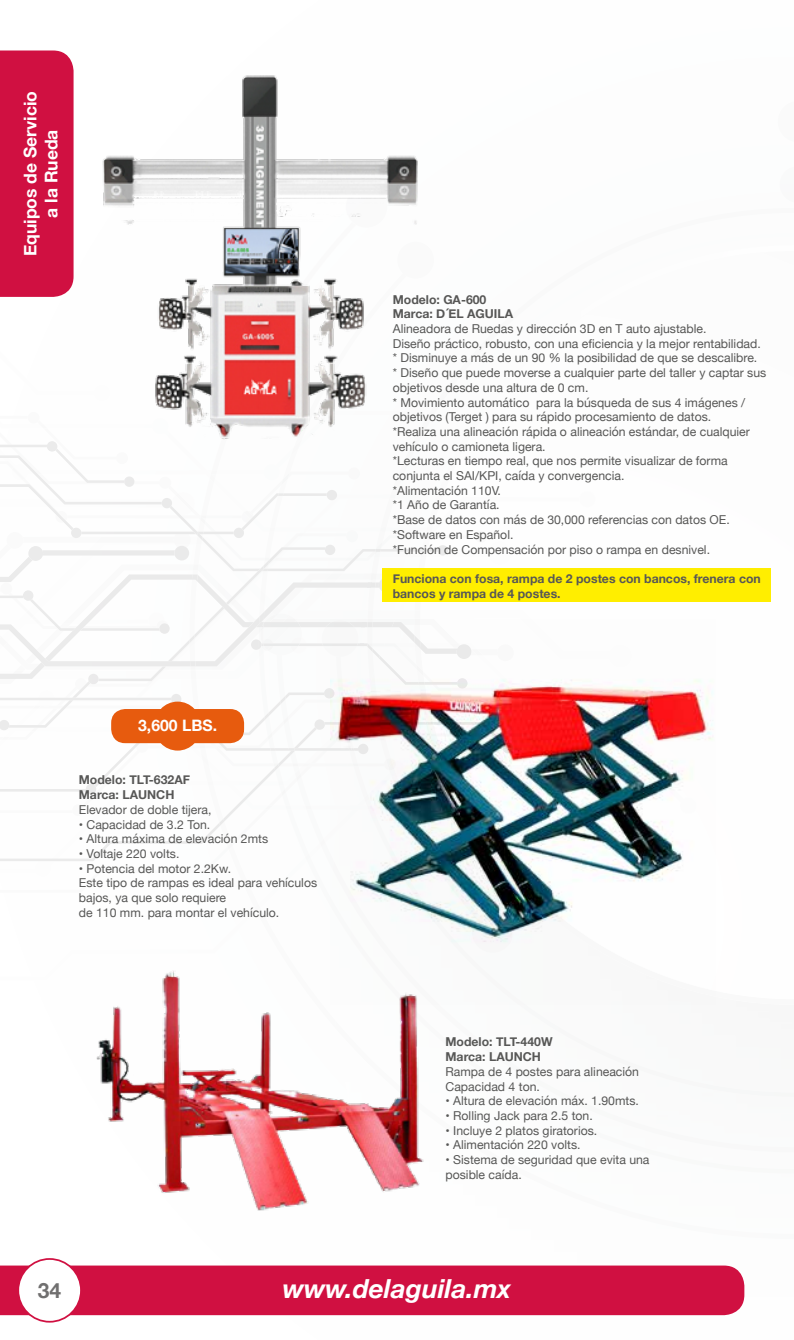
<style>
.page{position:relative;width:794px;height:1340px;background:#fff}
.page>*{position:absolute;margin:0;border:0;box-sizing:border-box;transform-origin:0 0}
.t1{font:italic 700 26.25px "Helvetica Neue";color:#fff}
.t2{font:700 21px "Helvetica Neue";color:#706f6f}
.t3{font:700 17.5px/21px "Helvetica Neue";color:#fff;text-align:center}
.t4{font:700 15.75px "Helvetica Neue";color:#fff}
.t5{font:12.25px/14.7px "Helvetica Neue";color:#575756}
.t6{font:700 12.25px/14.7px "Helvetica Neue";color:#575756}
</style>
<div class="page">
<svg style="left:0;top:441px;width:448px;height:420px"></svg>
<div style="left:0;top:50px;width:74px;height:247px;background:#d01041"></div>
<div style="left:0;top:1265px;width:744px;height:50px;background:#d01041"></div>
<div style="left:18px;top:1258px;width:63px;height:63px;background:#fff;border-radius:50%"></div>
<div style="left:17px;top:1258px;width:65px;height:64px;border:2px solid #d01041;border-radius:50%"></div>
<div style="left:383px;top:568px;width:388px;height:34px;background:#fe0"></div>
<img style="left:87px;top:75px;width:361px;height:425px">
<img style="left:96px;top:970px;width:328px;height:241px">
<img style="left:330px;top:620px;width:383px;height:384px">
<div style="left:154px;top:701px;width:47px;height:49px;background:#e75b0e;border-radius:50%"></div>
<div style="left:111px;top:709px;width:133px;height:34px;background:#e75b0e;border-radius:14px"></div>
<h3 class="t3" style="left:20px;top:256px;width:167px;rotate:-90deg">Equipos de Servicio a la Rueda</h3>
<p class="t6" style="left:393px;top:292px;width:122px">Modelo: GA-600<br>Marca: D´EL AGUILA</p>
<p class="t5" style="left:393px;top:322px;width:375px">Alineadora de Ruedas y dirección 3D en T auto ajustable.<br>Diseño práctico, robusto, con una eficiencia y la mejor rentabilidad. * Disminuye a más de un 90 % la posibilidad de que se descalibre.<br>* Diseño que puede moverse a cualquier parte del taller y captar sus objetivos desde una altura de 0 cm.<br>* Movimiento automático para la búsqueda de sus 4 imágenes / objetivos (Terget ) para su rápido procesamiento de datos.<br>*Realiza una alineación rápida o alineación estándar, de cualquier vehículo o camioneta ligera.<br>*Lecturas en tiempo real, que nos permite visualizar de forma conjunta el SAI/KPI, caída y convergencia.<br>*Alimentación 110V.<br>*1 Año de Garantía.<br>*Base de datos con más de 30,000 referencias con datos OE. *Software en Español.<br>*Función de Compensación por piso o rampa en desnivel.</p>
<p class="t6" style="left:393px;top:571px;width:369px">Funciona con fosa, rampa de 2 postes con bancos, frenera con bancos y rampa de 4 postes.</p>
<p class="t4" style="left:138px;top:713px;width:80px">3,600 LBS.</p>
<p class="t6" style="left:79px;top:773px;width:113px">Modelo: TLT-632AF<br>Marca: LAUNCH</p>
<p class="t5" style="left:79px;top:802px;width:134px">Elevador de doble tijera,</p>
<p class="t5" style="left:79px;top:817px;width:133px">• Capacidad de 3.2 Ton.</p>
<p class="t5" style="left:79px;top:832px;width:191px">• Altura máxima de elevación 2mts</p>
<p class="t5" style="left:79px;top:847px;width:102px">• Voltaje 220 volts.</p>
<p class="t5" style="left:79px;top:861px;width:240px">• Potencia del motor 2.2Kw.<br>Este tipo de rampas es ideal para vehículos bajos, ya que solo requiere<br>de 110 mm. para montar el vehículo.</p>
<h2 class="t2" style="left:38px;top:1274px;width:25px">34</h2>
<p class="t6" style="left:445px;top:1035px;width:109px">Modelo: TLT-440W<br>Marca: LAUNCH</p>
<p class="t5" style="left:445px;top:1064px;width:195px">Rampa de 4 postes para alineación<br>Capacidad 4 ton.</p>
<p class="t5" style="left:445px;top:1094px;width:195px">• Altura de elevación máx. 1.90mts.</p>
<p class="t5" style="left:445px;top:1108px;width:149px">• Rolling Jack para 2.5 ton.</p>
<p class="t5" style="left:445px;top:1123px;width:153px">• Incluye 2 platos giratorios.</p>
<p class="t5" style="left:445px;top:1138px;width:136px">• Alimentación 220 volts.</p>
<p class="t5" style="left:445px;top:1153px;width:205px">• Sistema de seguridad que evita una posible caída.</p>
<h1 class="t1" style="left:283px;top:1268px;width:230px">www.delaguila.mx</h1>
</div>
